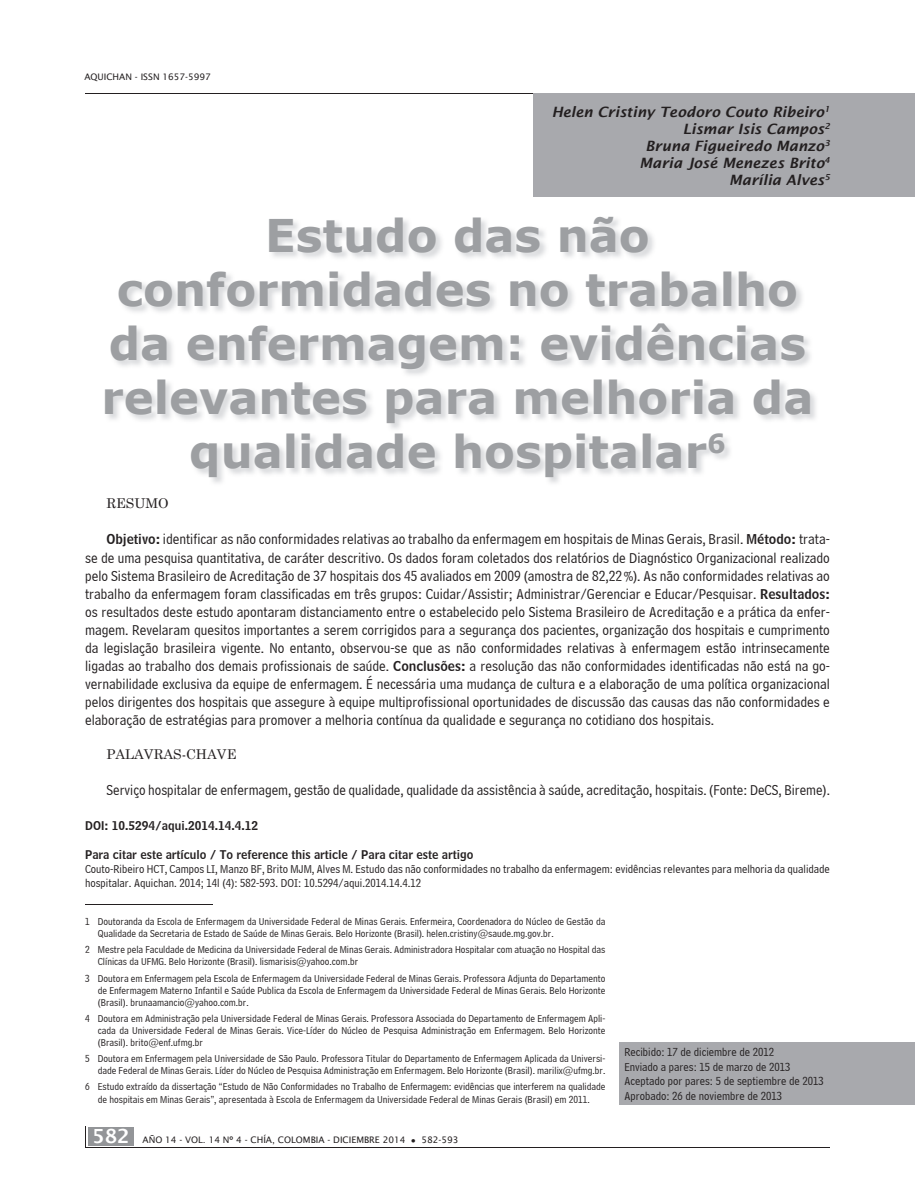
<style>
.page{position:relative;width:915px;height:1191px;background:#fff}
.page>*{position:absolute;margin:0;border:0;box-sizing:border-box;transform-origin:0 0}
.t1{font:700 45px/54px "MS Reference Sans Serif";color:#9d9fa2;text-align:center}
.t2{font:600 19.5px "Lucida Sans";color:#fff}
.t3{font:15px/18px "Bell Centennial BT Address";color:#231f20;text-align:justify}
.t4{font:italic 600 14.25px/17.1px "Lucida Sans";color:#231f20;text-align:right}
.t5{font:13.5px "Century Schoolbook";color:#231f20}
.t6{font:12px/14.4px "Bell Centennial BT Address";color:#231f20}
.t7{font:12px "Bell Centennial BT Name And Number";color:#231f20}
.t8{font:10.5px/12px "Bell Centennial BT Address";color:#231f20}
.t9{font:9px "Lucida Sans";color:#231f20}
.s1{font-family:"Bell Centennial BT Name And Number";font-size:13.5px}
.s2{font-family:"Abadi";font-weight:300;font-stretch:condensed;font-size:13.5px}
.s3{font-family:"Abadi";font-weight:300;font-stretch:condensed}
</style>
<div class="page">
<hr style="left:85px;top:1147px;width:744px;height:1px;background:#231f20">
<svg style="left:85px;top:1126px;width:1px;height:21px"></svg>
<div style="left:88px;top:1126px;width:46px;height:19px;background:#939598"></div>
<hr style="left:85px;top:93px;width:744px;height:1px;background:#231f20">
<div style="left:619px;top:1042px;width:295px;height:62px;background:#a8a9ad"></div>
<div style="left:533px;top:93px;width:381px;height:104px;background:#a8a9ad"></div>
<hr style="left:85px;top:904px;width:128px;height:1px;background:#231f20">
<p class="t9" style="left:84px;top:72px;width:128px">AQUICHAN - ISSN 1657-5997</p>
<p class="t4" style="left:551px;top:103px;width:279px">Helen Cristiny Teodoro Couto Ribeiro<sup>1<br></sup>Lismar Isis Campos<sup>2<br></sup>Bruna Figueiredo Manzo<sup>3<br></sup>Maria José Menezes Brito<sup>4<br></sup>Marília Alves<sup>5</sup></p>
<h1 class="t1" style="left:101px;top:207px;width:713px">Estudo das não conformidades no trabalho da enfermagem: evidências relevantes para melhoria da qualidade hospitalar<sup>6</sup></h1>
<p class="t5" style="left:106px;top:495px;width:64px">RESUMO</p>
<p class="t3" style="left:85px;top:530px;width:746px;text-indent:21px"><span class="s1">Objetivo:</span> identificar as não conformidades relativas ao trabalho da enfermagem em hospitais de Minas Gerais, Brasil. <span class="s1">Método:</span> trata&shy;se de uma pesquisa quantitativa, de caráter descritivo. Os dados foram coletados dos relatórios de Diagnóstico Organizacional realizado pelo Sistema Brasileiro de Acreditação de 37 hospitais dos 45 avaliados em 2009 (amostra de 82,22 <span class="s2">%</span>). As não conformidades relativas ao trabalho da enfermagem foram classificadas em três grupos: Cuidar/Assistir; Administrar/Gerenciar e Educar/Pesquisar. <span class="s1">Resultados: </span>os resultados deste estudo apontaram distanciamento entre o estabelecido pelo Sistema Brasileiro de Acreditação e a prática da enfer&shy;magem. Revelaram quesitos importantes a serem corrigidos para a segurança dos pacientes, organização dos hospitais e cumprimento da legislação brasileira vigente. No entanto, observou-se que as não conformidades relativas à enfermagem estão intrinsecamente ligadas ao trabalho dos demais profissionais de saúde. <span class="s1">Conclusões:</span> a resolução das não conformidades identificadas não está na go&shy;vernabilidade exclusiva da equipe de enfermagem. É necessária uma mudança de cultura e a elaboração de uma política organizacional pelos dirigentes dos hospitais que assegure à equipe multiprofissional oportunidades de discussão das causas das não conformidades e elaboração de estratégias para promover a melhoria contínua da qualidade e segurança no cotidiano dos hospitais.</p>
<p class="t5" style="left:106px;top:745px;width:131px">PALAVRAS-CHAVE</p>
<p class="t3" style="left:106px;top:780px;width:724px">Serviço hospitalar de enfermagem, gestão de qualidade, qualidade da assistência à saúde, acreditação, hospitais. (Fonte: DeCS, Bireme).</p>
<p class="t7" style="left:85px;top:817px;width:174px">DOI: 10.5294/aqui.2014.14.4.12</p>
<p class="t7" style="left:85px;top:846px;width:389px">Para citar este artículo / To reference this article / Para citar este artigo</p>
<p class="t6" style="left:85px;top:861px;width:746px">Couto-Ribeiro HCT, Campos LI, Manzo BF, Brito MJM, Alves M. Estudo das não conformidades no trabalho da enfermagem: evidências relevantes para melhoria da qualidade hospitalar. Aquichan. 2014; 14l (4): 582-593. DOI: 10.5294/aqui.2014.14.4.12</p>
<p class="t8" style="left:98px;top:915px;width:509px;text-indent:-13px">1 Doutoranda da Escola de Enfermagem da Universidade Federal de Minas Gerais. Enfermeira, Coordenadora do Núcleo de Gestão da<br>Qualidade da Secretaria de Estado de Saúde de Minas Gerais. Belo Horizonte (Brasil). helen.cristiny@saude.mg.gov.br.</p>
<p class="t8" style="left:98px;top:943px;width:509px;text-indent:-13px">2 Mestre pela Faculdade de Medicina da Universidade Federal de Minas Gerais. Administradora Hospitalar com atuação no Hospital das<br>Clínicas da UFMG. Belo Horizonte (Brasil). lismarisis@yahoo.com.br</p>
<p class="t8" style="left:98px;top:972px;width:509px;text-align:justify;text-indent:-13px">3 Doutora em Enfermagem pela Escola de Enfermagem da Universidade Federal de Minas Gerais. Professora Adjunta do Departamento de Enfermagem Materno Infantil e Saúde Publica da Escola de Enfermagem da Universidade Federal de Minas Gerais. Belo Horizonte (Brasil). brunaamancio@yahoo.com.br.</p>
<p class="t8" style="left:98px;top:1012px;width:509px;text-align:justify;text-indent:-13px">4 Doutora em Administração pela Universidade Federal de Minas Gerais. Professora Associada do Departamento de Enfermagem Apli&shy;cada da Universidade Federal de Minas Gerais. Vice-Líder do Núcleo de Pesquisa Administração em Enfermagem. Belo Horizonte (Brasil). brito@enf.ufmg.br</p>
<p class="t8" style="left:85px;top:1052px;width:521px;text-align:right">5 Doutora em Enfermagem pela Universidade de São Paulo. Professora Titular do Departamento de Enfermagem Aplicada da Universi&shy;dade Federal de Minas Gerais. Líder do Núcleo de Pesquisa Administração em Enfermagem. Belo Horizonte (Brasil). marilix@ufmg.br.</p>
<p class="t8" style="left:85px;top:1081px;width:521px;text-align:center">6 Estudo extraído da dissertação <span class="s3">“</span>Estudo de Não Conformidades no Trabalho de Enfermagem: evidências que interferem na qualidade de hospitais em Minas Gerais<span class="s3">”</span>, apresentada à Escola de Enfermagem da Universidade Federal de Minas Gerais (Brasil) em 2011.</p>
<h2 class="t2" style="left:92px;top:1125px;width:39px">582</h2>
<p class="t9" style="left:142px;top:1135px;width:317px">AÑO 14 - VOL. 14 Nº 4 - CHÍA, COLOMBIA - DICIEMBRE 2014 ● 582-593</p>
<p class="t6" style="left:624px;top:1045px;width:201px">Recibido: 17 de diciembre de 2012<br>Enviado a pares: 15 de marzo de 2013<br>Aceptado por pares: 5 de septiembre de 2013<br>Aprobado: 26 de noviembre de 2013</p>
</div>
